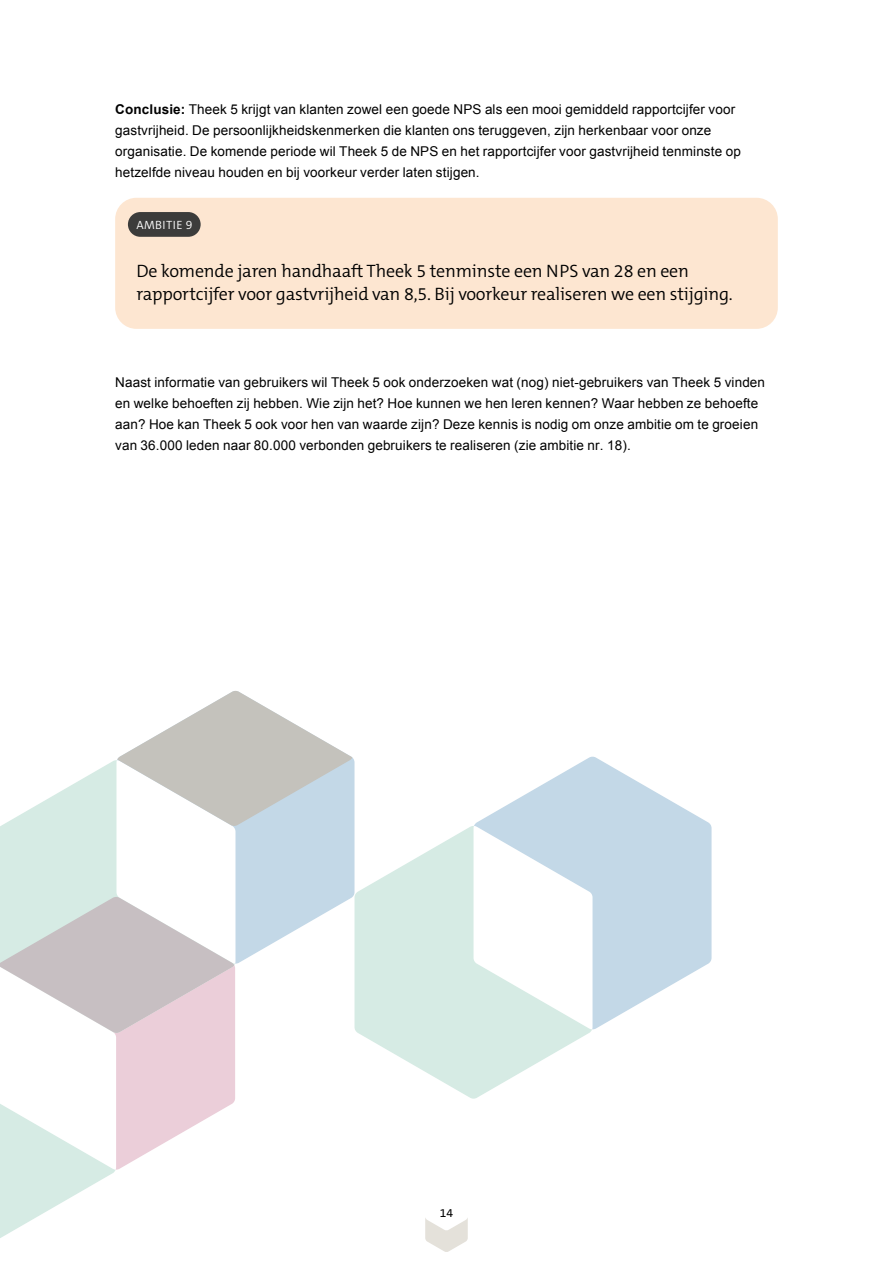
<style>
.page{position:relative;width:893px;height:1263px;background:#fff}
.page>*{position:absolute;margin:0;border:0;box-sizing:border-box;transform-origin:0 0}
.t1{font:300 18px/23.4px "The Mix C5 s";letter-spacing:-.01em;color:#000}
.t2{font:13.5px/21px "Arial";letter-spacing:.01em;color:#000}
.t3{font:300 12px "The Mix C5 s";letter-spacing:.035em;color:#fff}
.t4{font:12px "The Mix C5 s";color:#000}
.s1{font-weight:700}
</style>
<div class="page">
<svg style="left:235px;top:757px;width:119px;height:207px;fill:#c3d8e7"></svg>
<svg style="left:0;top:760px;width:235px;height:205px"></svg>
<svg style="left:474px;top:756px;width:237px;height:273px;fill:#c3d8e7"></svg>
<svg style="left:354px;top:826px;width:238px;height:273px;fill:#d6ebe7"></svg>
<svg style="left:0;top:897px;width:234px;height:341px"></svg>
<svg style="left:117px;top:691px;width:235px;height:135px"></svg>
<svg style="left:425px;top:1218px;width:43px;height:34px"></svg>
<div style="left:115px;top:198px;width:663px;height:131px;background:#fde6d1;border-radius:21px"></div>
<div style="left:128px;top:212px;width:73px;height:25px;background:#3c3c3b;border-radius:12px"></div>
<p class="t2" style="left:115px;top:99px;width:627px"><span class="s1">Conclusie:</span> Theek 5 krijgt van klanten zowel een goede NPS als een mooi gemiddeld rapportcijfer voor gastvrijheid. De persoonlijkheidskenmerken die klanten ons teruggeven, zijn herkenbaar voor onze organisatie. De komende periode wil Theek 5 de NPS en het rapportcijfer voor gastvrijheid tenminste op hetzelfde niveau houden en bij voorkeur verder laten stijgen.</p>
<p class="t3" style="left:136px;top:217px;width:57px">AMBITIE 9</p>
<h1 class="t1" style="left:136px;top:259px;width:598px">De komende jaren handhaaft Theek 5 tenminste een NPS van 28 en een rapportcijfer voor gastvrijheid van 8,5. Bij voorkeur realiseren we een stijging.</h1>
<p class="t2" style="left:115px;top:372px;width:651px">Naast informatie van gebruikers wil Theek 5 ook onderzoeken wat (nog) niet-gebruikers van Theek 5 vinden en welke behoeften zij hebben. Wie zijn het? Hoe kunnen we hen leren kennen? Waar hebben ze behoefte aan? Hoe kan Theek 5 ook voor hen van waarde zijn? Deze kennis is nodig om onze ambitie om te groeien van 36.000 leden naar 80.000 verbonden gebruikers te realiseren (zie ambitie nr. 18).</p>
<p class="t4" style="left:440px;top:1205px;width:15px">14</p>
</div>
